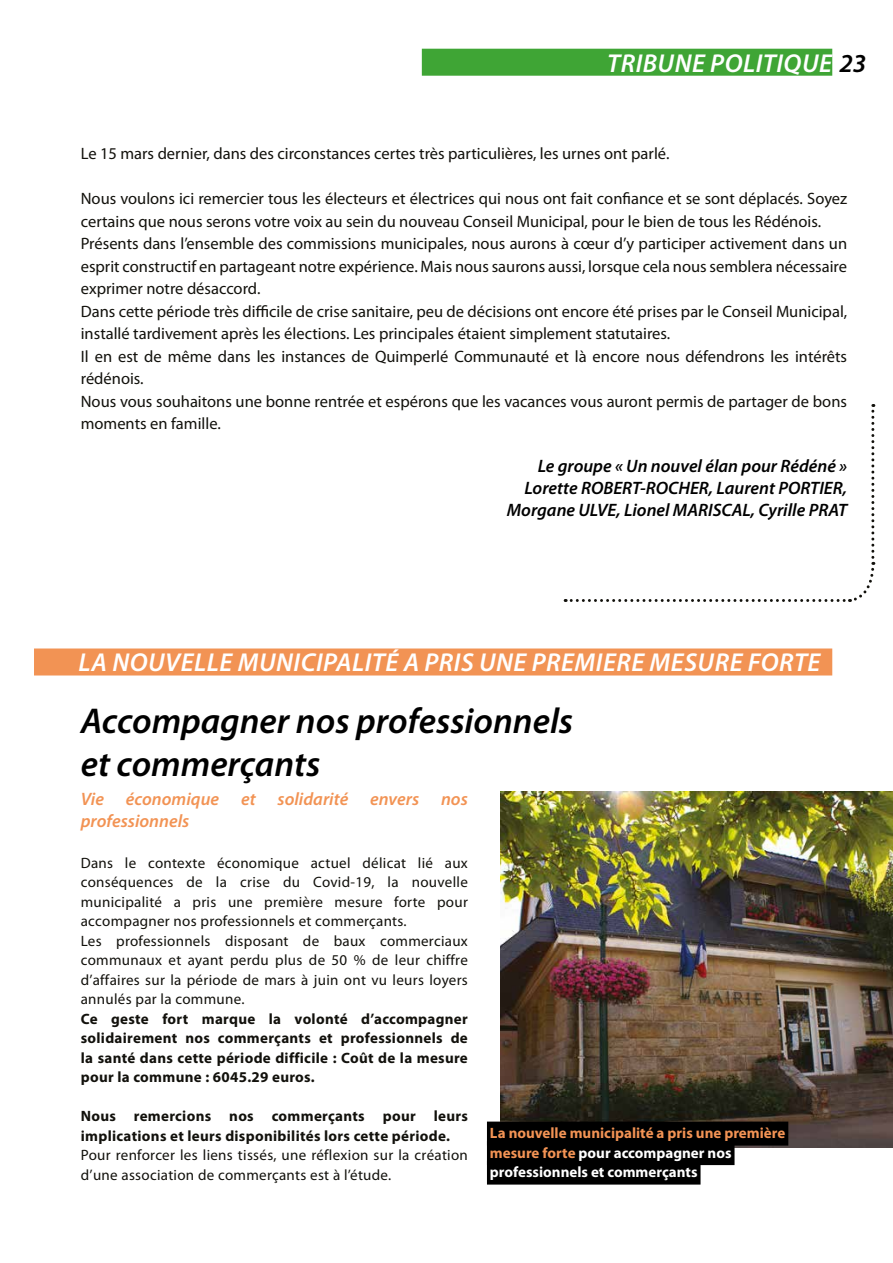
<style>
.page{position:relative;width:893px;height:1263px;background:#fff}
.page>*{position:absolute;margin:0;border:0;box-sizing:border-box;transform-origin:0 0}
.t1{font:italic 600 36px/43.2px "Myriad Pro";color:#000}
.t2{font:italic 600 25.95px "Myriad Pro";letter-spacing:.02em;color:#fff}
.t3{font:italic 600 18px/21.6px "Myriad Pro";color:#000;text-align:right}
.t4{font:italic 600 18px/21.6px "Myriad Pro";color:#f29354}
.t5{font:16.5px/22.5px "Myriad Pro";color:#12110c}
.t6{font:15px/19.5px "Myriad Pro";letter-spacing:.02em;color:#12110c}
.t7{font:700 15px/19.5px "Myriad Pro";letter-spacing:.02em;color:#12110c;text-align:justify}
.t8{font:700 15px/19.5px "Myriad Pro";color:#f29354}
.s1{color:#000}
.s2{color:#fff}
</style>
<div class="page">
<div style="left:422px;top:49px;width:410px;height:27px;background:#3fa535"></div>
<div style="left:34px;top:648px;width:798px;height:27px;background:#f29354"></div>
<img style="left:500px;top:791px;width:393px;height:356px">
<div style="left:487px;top:1121px;width:301px;height:24px;background:#000"></div>
<div style="left:487px;top:1141px;width:247px;height:24px;background:#000"></div>
<div style="left:487px;top:1160px;width:213px;height:24px;background:#000"></div>
<svg style="left:565px;top:404px;width:311px;height:198px"></svg>
<h2 class="t2" style="left:607px;top:50px;width:261px">TRIBUNE POLITIQUE <span class="s1">23</span></h2>
<p class="t5" style="left:81px;top:143px;width:590px">Le 15 mars dernier, dans des circonstances certes très particulières, les urnes ont parlé.</p>
<p class="t5" style="left:81px;top:188px;width:768px">Nous voulons ici remercier tous les électeurs et électrices qui nous ont fait confiance et se sont déplacés. Soyez certains que nous serons votre voix au sein du nouveau Conseil Municipal, pour le bien de tous les Rédénois.<br>Présents dans l’ensemble des commissions municipales, nous aurons à cœur d’y participer activement dans un esprit constructif en partageant notre expérience. Mais nous saurons aussi, lorsque cela nous semblera nécessaire exprimer notre désaccord.<br>Dans cette période très difficile de crise sanitaire, peu de décisions ont encore été prises par le Conseil Municipal, installé tardivement après les élections. Les principales étaient simplement statutaires.<br>Il en est de même dans les instances de Quimperlé Communauté et là encore nous défendrons les intérêts rédénois.<br>Nous vous souhaitons une bonne rentrée et espérons que les vacances vous auront permis de partager de bons moments en famille.</p>
<p class="t3" style="left:507px;top:456px;width:342px">Le groupe « Un nouvel élan pour Rédéné »<br>Lorette ROBERT-ROCHER, Laurent PORTIER,<br>Morgane ULVE, Lionel MARISCAL, Cyrille PRAT</p>
<h2 class="t2" style="left:79px;top:650px;width:743px">LA NOUVELLE MUNICIPALITÉ A PRIS UNE PREMIERE MESURE FORTE</h2>
<h1 class="t1" style="left:81px;top:701px;width:494px">Accompagner nos professionnels et commerçants</h1>
<p class="t4" style="left:81px;top:789px;width:389px">Vie économique et solidarité envers nos professionnels</p>
<p class="t6" style="left:81px;top:853px;width:389px">Dans le contexte économique actuel délicat lié aux conséquences de la crise du Covid-19, la nouvelle municipalité a pris une première mesure forte pour accompagner nos professionnels et commerçants.<br>Les professionnels disposant de baux commerciaux communaux et ayant perdu plus de 50 % de leur chiffre d’affaires sur la période de mars à juin ont vu leurs loyers annulés par la commune.</p>
<p class="t7" style="left:81px;top:1009px;width:389px">Ce geste fort marque la volonté d’accompagner solidairement nos commerçants et professionnels de la santé dans cette période difficile : Coût de la mesure pour la commune : 6045.29 euros.</p>
<p class="t7" style="left:81px;top:1107px;width:389px">Nous remercions nos commerçants pour leurs implications et leurs disponibilités lors cette période.</p>
<p class="t6" style="left:81px;top:1146px;width:389px">Pour renforcer les liens tissés, une réflexion sur la création d’une association de commerçants est à l’étude.</p>
<p class="t8" style="left:490px;top:1124px;width:297px">La nouvelle municipalité a pris une première mesure forte <span class="s2">pour accompagner nos professionnels et commerçants</span></p>
</div>
